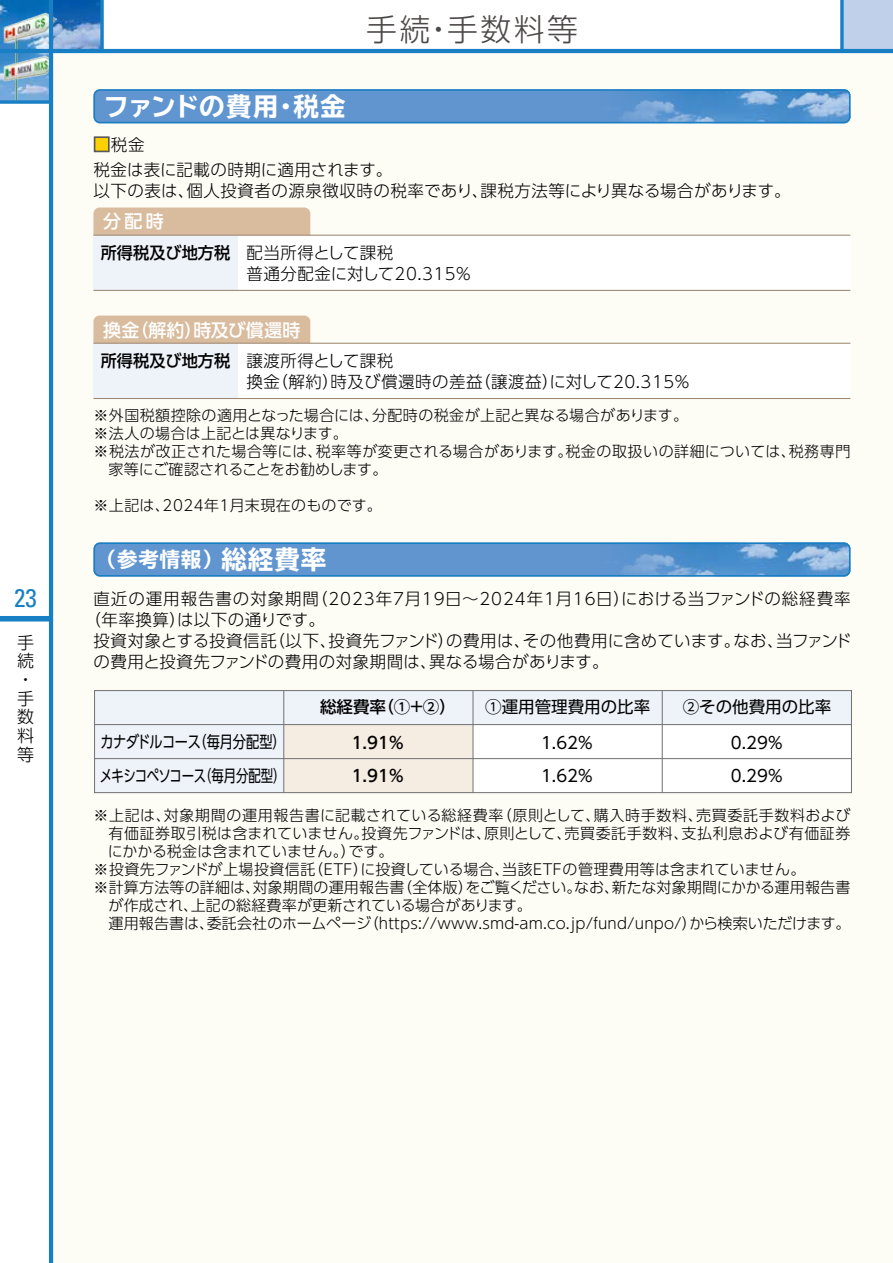
<style>
.page{position:relative;width:893px;height:1263px;background:#fff}
.page>*{position:absolute;margin:0;border:0;box-sizing:border-box;transform-origin:0 0}
.t1{font:300 30.9px "UD Shin Go Pro";letter-spacing:.08em;color:#4c4948}
.t2{font:700 expanded 25.5px "TBUD Go Std";color:#fff}
.t3{font:condensed 25.5px "Univers";color:#187fc4}
.t4{font:700 expanded 20.4px "TBUD Go Std";color:#fff}
.t5{font:500 18px "UD Shin Go Pro";letter-spacing:.01em;color:#fff}
.t6{font:300 16.95px/18.8px "UD Shin Go Pro";color:#000}
.t7{font:300 16.5px/21px "UD Shin Go Pro";letter-spacing:.03em;color:#000}
.t8{font:300 16.5px "UD Shin Go Pro";letter-spacing:.055em;color:#000}
.t9{font:16.5px/33.8px "UD Shin Go Pro";color:#000}
.t10{font:16.5px/34.5px "UD Shin Go Pro";letter-spacing:-.025em;color:#000;scale:.8 1}
.t11{font:500 16.5px/33.8px "UD Shin Go Pro";color:#000}
.t12{font:300 15px "UD Shin Go Pro";letter-spacing:.01em;color:#000}
.t13{font:300 15px "UD Shin Go Pro";letter-spacing:.03em;color:#000}
.t14{font:300 15px "UD Shin Go Pro";letter-spacing:.035em;color:#000}
.t15{font:300 15px "UD Shin Go Pro";letter-spacing:.045em;color:#000}
.t16{font:300 15px "UD Shin Go Pro";letter-spacing:-.01em;color:#000}
.s1{color:#fdd000}
.s2{font-weight:500}
.s3{font-size:25.5px}
</style>
<div class="page">
<img style="left:0;top:0;width:49px;height:100px">
<img style="left:2px;top:10px;width:47px;height:90px">
<svg style="left:53px;top:0;width:47px;height:49px;background:#5087c3"></svg>
<div style="left:51px;top:49px;width:842px;height:1214px;background:#fdfcf5"></div>
<div style="left:842px;top:0;width:51px;height:51px;background:#c0d0eb"></div>
<svg style="left:840px;top:0;width:4px;height:49px"></svg>
<div style="left:0;top:616px;width:51px;height:5px;background:#187fc4"></div>
<hr style="left:49px;top:0;width:4px;height:1263px;background:#187fc4">
<hr style="left:0;top:49px;width:893px;height:4px;background:#187fc4">
<svg style="left:0;top:100px;width:49px;height:4px"></svg>
<svg style="left:100px;top:0;width:4px;height:49px"></svg>
<svg style="left:94px;top:89px;width:756px;height:34px;background:#5a95cf"></svg>
<svg style="left:94px;top:542px;width:756px;height:34px;background:#5b95cf"></svg>
<div style="left:93px;top:208px;width:217px;height:34px;background:#d9bb9e;border-radius:6px"></div>
<div style="left:93px;top:316px;width:217px;height:34px;background:#d9bb9e;border-radius:6px"></div>
<div style="left:93px;top:343px;width:757px;height:55px;background:#fff"></div>
<div style="left:93px;top:235px;width:757px;height:55px;background:#fff"></div>
<div style="left:93px;top:343px;width:145px;height:55px;background:#eef3fa"></div>
<div style="left:93px;top:235px;width:145px;height:55px;background:#eef3fa"></div>
<hr style="left:93px;top:290px;width:757px;height:1px;background:#9d8771">
<hr style="left:93px;top:235px;width:757px;height:1px;background:#9d8771">
<hr style="left:93px;top:398px;width:757px;height:1px;background:#9d8771">
<hr style="left:93px;top:343px;width:757px;height:1px;background:#9d8771">
<div style="left:94px;top:136px;width:16px;height:16px;border:2px solid #595757"></div>
<div style="left:284px;top:690px;width:189px;height:103px;background:#f5ece2"></div>
<div style="left:473px;top:690px;width:378px;height:103px;background:#fff"></div>
<div style="left:95px;top:690px;width:189px;height:103px;background:#eef3fa"></div>
<div style="left:284px;top:690px;width:567px;height:35px;background:#eef3fa"></div>
<div style="left:94px;top:690px;width:758px;height:103px;border:1px solid #727171"></div>
<hr style="left:95px;top:724px;width:756px;height:1px;background:#727171">
<hr style="left:95px;top:758px;width:756px;height:1px;background:#727171">
<hr style="left:284px;top:690px;width:1px;height:103px;background:#727171">
<hr style="left:473px;top:690px;width:1px;height:103px;background:#727171">
<hr style="left:662px;top:690px;width:1px;height:103px;background:#727171">
<h2 class="t3" style="left:14px;top:582px;width:24px">23</h2>
<p class="t6" style="left:17px;top:632px;width:18px">手続・手数料等</p>
<h2 class="t2" style="left:104px;top:92px;width:244px">ファンドの費用・税金</h2>
<p class="t7" style="left:93px;top:133px;width:53px"><span class="s1">■</span>税金</p>
<h1 class="t1" style="left:366px;top:4px;width:213px">手続・手数料等</h1>
<p class="t7" style="left:93px;top:159px;width:699px">税金は表に記載の時期に適用されます。<br>以下の表は、個人投資者の源泉徴収時の税率であり、課税方法等により異なる場合があります。</p>
<p class="t5" style="left:103px;top:207px;width:62px">分配時</p>
<p class="t7" style="left:247px;top:241px;width:227px;text-indent:-146px"><span class="s2">所得税及び地方税</span> 配当所得として課税<br>普通分配金に対して20.315％</p>
<p class="t5" style="left:103px;top:315px;width:199px">換金（解約）時及び償還時</p>
<p class="t7" style="left:247px;top:349px;width:445px;text-indent:-146px"><span class="s2">所得税及び地方税</span> 譲渡所得として課税<br>換金（解約）時及び償還時の差益（譲渡益）に対して20.315％</p>
<p class="t13" style="left:93px;top:403px;width:596px">※外国税額控除の適用となった場合には、分配時の税金が上記と異なる場合があります。</p>
<p class="t12" style="left:93px;top:421px;width:256px">※法人の場合は上記とは異なります。</p>
<p class="t14" style="left:93px;top:439px;width:758px">※税法が改正された場合等には、税率等が変更される場合があります。税金の取扱いの詳細については、税務専門</p>
<p class="t16" style="left:108px;top:457px;width:280px">家等にご確認されることをお勧めします。</p>
<p class="t13" style="left:93px;top:493px;width:290px">※上記は、2024年1月末現在のものです。</p>
<p class="t4" style="left:96px;top:548px;width:232px">（参考情報）<span class="s3">総経費率</span></p>
<p class="t8" style="left:94px;top:586px;width:759px">直近の運用報告書の対象期間（2023年7月19日～2024年1月16日）における当ファンドの総経費率</p>
<p class="t7" style="left:85px;top:609px;width:242px">（年率換算）は以下の通りです。</p>
<p class="t7" style="left:94px;top:630px;width:760px">投資対象とする投資信託（以下、投資先ファンド）の費用は、その他費用に含めています。なお、当ファンド</p>
<p class="t7" style="left:94px;top:651px;width:517px">の費用と投資先ファンドの費用の対象期間は、異なる場合があります。</p>
<p class="t11" style="left:320px;top:690px;width:137px">総経費率（①+②）</p>
<p class="t9" style="left:485px;top:690px;width:167px">①運用管理費用の比率</p>
<p class="t9" style="left:683px;top:690px;width:150px">②その他費用の比率</p>
<p class="t10" style="left:100px;top:723px;width:234px">カナダドルコース（毎月分配型）メキシコペソコース（毎月分配型）</p>
<p class="t11" style="left:352px;top:725px;width:53px">1.91%<br>1.91%</p>
<p class="t9" style="left:731px;top:725px;width:53px">0.29%<br>0.29%</p>
<p class="t9" style="left:541px;top:725px;width:53px">1.62%<br>1.62%</p>
<p class="t15" style="left:94px;top:803px;width:758px">※上記は、対象期間の運用報告書に記載されている総経費率（原則として、購入時手数料、売買委託手数料および</p>
<p class="t14" style="left:109px;top:821px;width:743px">有価証券取引税は含まれていません。投資先ファンドは、原則として、売買委託手数料、支払利息および有価証券</p>
<p class="t12" style="left:108px;top:839px;width:287px">にかかる税金は含まれていません。）です。</p>
<p class="t13" style="left:94px;top:857px;width:713px">※投資先ファンドが上場投資信託（ETF）に投資している場合、当該ETFの管理費用等は含まれていません。</p>
<p class="t12" style="left:94px;top:875px;width:758px">※計算方法等の詳細は、対象期間の運用報告書（全体版）をご覧ください。なお、新たな対象期間にかかる運用報告書</p>
<p class="t12" style="left:109px;top:893px;width:425px">が作成され、上記の総経費率が更新されている場合があります。</p>
<p class="t12" style="left:109px;top:911px;width:744px">運用報告書は、委託会社のホームページ（https://www.smd-am.co.jp/fund/unpo/）から検索いただけます。</p>
</div>
